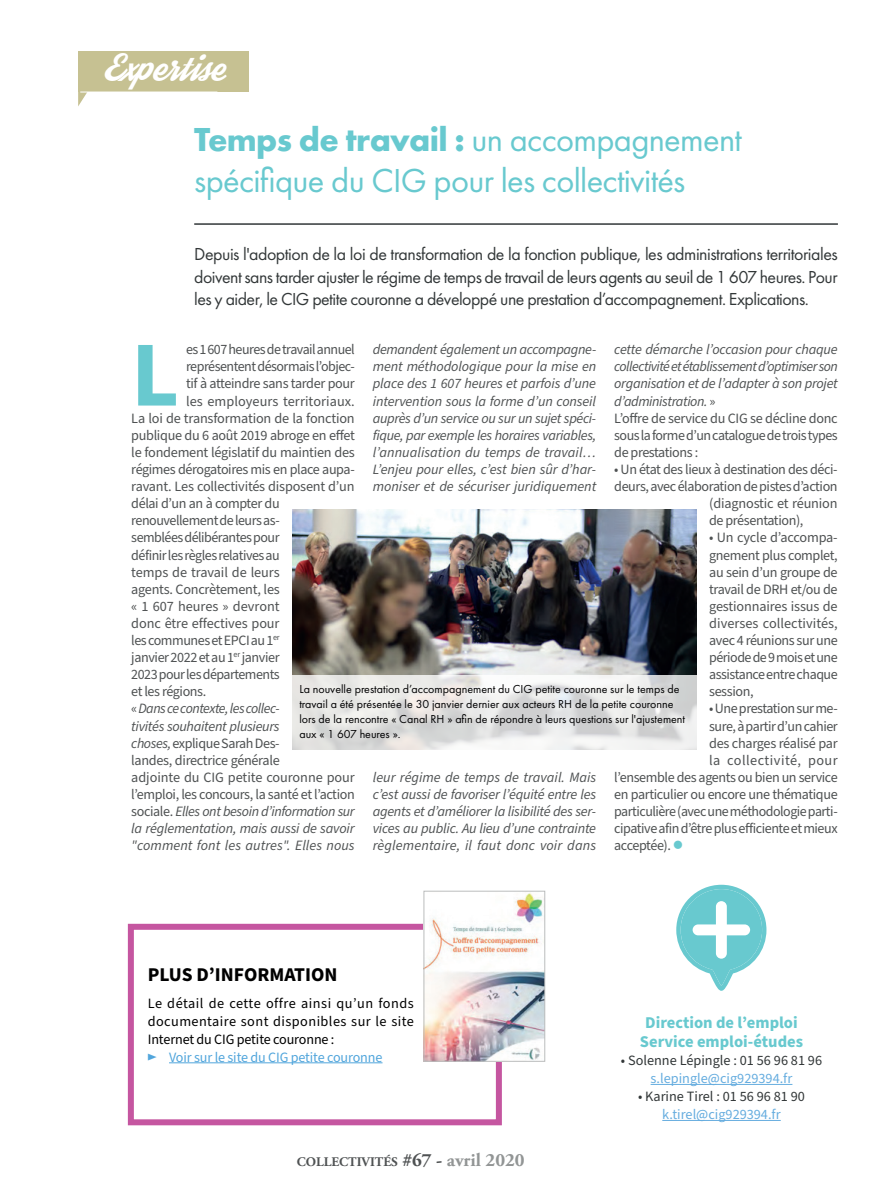
<style>
.page{position:relative;width:893px;height:1191px;background:#fff}
.page>*{position:absolute;margin:0;border:0;box-sizing:border-box;transform-origin:0 0}
.t1{font:700 93px "Source Sans Pro";color:#68c9cf}
.t2{font:34.5px/41.4px "Futura PT";letter-spacing:-.02em;color:#68c9cf}
.t3{font:26.4px "Streetwear";color:#fff}
.t4{font:700 19.5px "Source Sans Pro";color:#000001}
.t5{font:18px/22.5px "Futura PT";letter-spacing:-.03em;color:#323738;text-align:justify}
.t6{font:700 16.5px/19.8px "Source Sans Pro";color:#68c9cf;text-align:center}
.t7{font:14.25px/17.1px "Source Sans Pro";letter-spacing:-.03em;color:#4f5253;text-align:justify}
.t8{font:italic 14.25px/17.1px "Source Sans Pro";letter-spacing:-.02em;color:#4f5253;text-align:justify}
.t9{font:14.25px/18px "Source Sans Pro";letter-spacing:-.01em;color:#000001;text-align:justify}
.t10{font:14.25px "Source Sans Pro";letter-spacing:-.005em;color:#4f5253}
.t11{font:14.25px "Source Sans Pro";color:#323738}
.t12{font:14.25px "Source Sans Pro";color:#66addf}
.t13{font:14.25px "Source Sans Pro";letter-spacing:-.01em;color:#52a6dc}
.t14{font:italic 14.25px "Source Sans Pro";letter-spacing:.005em;color:#4f5253}
.t15{font:14.25px "Source Sans Pro";letter-spacing:.005em;color:#4f5253}
.t16{font:14.25px "Source Sans Pro";letter-spacing:-.01em;color:#4f5253}
.t17{font:14.25px "Source Sans Pro";color:#4f5253}
.t18{font:14.25px "Source Sans Pro";letter-spacing:.03em;color:#4f5253}
.t19{font:700 13.2px "Adobe Garamond Pro";color:#4f5253}
.t20{font:12px/15px "Futura PT";color:#000001}
.s1{font-weight:700}
.s2{font-style:normal}
.s3{color:#68c9cf}
.s4{font-style:italic}
.s5{font-size:18.75px}
.s6{font-size:18.75px;color:#929595}
</style>
<div class="page">
<hr style="left:651px;top:1084px;width:141px;height:1px;background:#66addf">
<hr style="left:662px;top:1120px;width:119px;height:1px;background:#66addf">
<div style="left:128px;top:923px;width:374px;height:202px;border:6px solid #c556a0"></div>
<hr style="left:169px;top:1062px;width:213px;height:1px;background:#52a6dc">
<svg style="left:676px;top:884px;width:90px;height:106px"></svg>
<img style="left:426px;top:892px;width:117px;height:167px">
<div style="left:424px;top:890px;width:121px;height:171px;border:1px solid #bbbdbd"></div>
<hr style="left:194px;top:223px;width:644px;height:2px;background:#323738">
<div style="left:78px;top:51px;width:171px;height:41px;background:#c6c192"></div>
<svg style="left:78px;top:91px;width:10px;height:15px"></svg>
<hr style="left:80px;top:92px;width:137px;height:1px;background:#fff">
<img style="left:292px;top:510px;width:404px;height:165px">
<svg style="left:292px;top:675px;width:404px;height:74px"></svg>
<h3 class="t3" style="left:102px;top:57px;width:125px">Expertise</h3>
<h2 class="t2" style="left:194px;top:118px;width:549px"><span class="s1">Temps de travail :</span> un accompagnement spécifique du CIG pour les collectivités</h2>
<p class="t5" style="left:194px;top:243px;width:645px">Depuis l'adoption de la loi de transformation de la fonction publique, les administrations territoriales doivent sans tarder ajuster le régime de temps de travail de leurs agents au seuil de 1 607 heures. Pour les y aider, le CIG petite couronne a développé une prestation d’accompagnement. Explications.</p>
<p class="t8" style="left:373px;top:341px;width:225px">demandent également un accompagne&shy;ment méthodologique pour la mise en place des 1 607 heures et parfois d’une intervention sous la forme d’un conseil auprès d’un service ou sur un sujet spéci&shy;fique, par exemple les horaires variables, l’annualisation du temps de travail… L’enjeu pour elles, c’est bien sûr d’har&shy;moniser et de sécuriser juridiquement</p>
<p class="t8" style="left:614px;top:341px;width:225px;text-align:left">cette démarche l’occasion pour chaque collectivité et établissement d’optimiser son organisation et de l’adapter à son projet d’administration. <span class="s2">»<br>L’offre de service du CIG se décline donc sous la forme d’un catalogue de trois types de prestations :</span></p>
<p class="t7" style="left:614px;top:461px;width:225px">• Un état des lieux à destination des déci-</p>
<p class="t7" style="left:614px;top:478px;width:225px">deurs, avec élaboration de pistes d’action</p>
<p class="t16" style="left:709px;top:494px;width:130px">(diagnostic et réunion</p>
<p class="t7" style="left:709px;top:512px;width:96px">de présentation),</p>
<p class="t7" style="left:709px;top:529px;width:130px">• Un cycle d’accompa&shy;gnement plus complet, au sein d’un groupe de travail de DRH et/ou de gestionnaires issus de diverses collectivités, avec 4 réunions sur une période de 9 mois et une assistance entre chaque session,</p>
<p class="t7" style="left:709px;top:700px;width:130px">• Une prestation sur me-</p>
<p class="t7" style="left:709px;top:717px;width:130px">sure, à partir d’un cahier</p>
<p class="t7" style="left:709px;top:735px;width:130px">des charges réalisé par</p>
<p class="t18" style="left:709px;top:750px;width:130px">la collectivité, pour</p>
<p class="t7" style="left:614px;top:769px;width:225px">l’ensemble des agents ou bien un service</p>
<p class="t7" style="left:614px;top:786px;width:225px">en particulier ou encore une thématique</p>
<p class="t7" style="left:614px;top:803px;width:225px">particulière (avec une méthodologie parti-</p>
<p class="t7" style="left:614px;top:820px;width:225px">cipative afin d’être plus efficiente et mieux</p>
<p class="t7" style="left:614px;top:837px;width:71px">acceptée). <span class="s3">●</span></p>
<h1 class="t1" style="left:131px;top:311px;width:50px">L</h1>
<p class="t7" style="left:186px;top:341px;width:170px">es 1 607 heures de travail annuel</p>
<p class="t7" style="left:186px;top:358px;width:170px">représentent désormais l’objec-</p>
<p class="t7" style="left:186px;top:375px;width:170px">tif à atteindre sans tarder pour</p>
<p class="t15" style="left:186px;top:391px;width:170px">les employeurs territoriaux.</p>
<p class="t7" style="left:131px;top:410px;width:225px">La loi de transformation de la fonction</p>
<p class="t7" style="left:131px;top:427px;width:225px">publique du 6 août 2019 abroge en effet</p>
<p class="t7" style="left:131px;top:444px;width:225px">le fondement législatif du maintien des</p>
<p class="t7" style="left:131px;top:461px;width:225px">régimes dérogatoires mis en place aupa-</p>
<p class="t7" style="left:131px;top:478px;width:225px">ravant. Les collectivités disposent d’un</p>
<p class="t7" style="left:131px;top:495px;width:150px">délai d’un an à compter du</p>
<p class="t7" style="left:131px;top:512px;width:150px">renouvellement de leurs as-</p>
<p class="t7" style="left:131px;top:529px;width:150px">semblées délibérantes pour</p>
<p class="t7" style="left:131px;top:546px;width:150px">définir les règles relatives au</p>
<p class="t10" style="left:131px;top:562px;width:150px">temps de travail de leurs</p>
<p class="t7" style="left:131px;top:581px;width:150px">agents. Concrètement, les</p>
<p class="t17" style="left:131px;top:596px;width:150px">« 1 607 heures » devront</p>
<p class="t10" style="left:131px;top:613px;width:150px">donc être effectives pour</p>
<p class="t7" style="left:131px;top:632px;width:150px">les communes et EPCI au 1<sup>er</sup></p>
<p class="t7" style="left:131px;top:649px;width:150px">janvier 2022 et au 1<sup>er</sup> janvier</p>
<p class="t7" style="left:131px;top:666px;width:150px">2023 pour les départements</p>
<p class="t7" style="left:131px;top:683px;width:77px">et les régions.</p>
<p class="t8" style="left:131px;top:700px;width:150px"><span class="s2">«</span> Dans ce contexte, les collec-</p>
<p class="t8" style="left:131px;top:717px;width:150px">tivités souhaitent plusieurs</p>
<p class="t7" style="left:131px;top:735px;width:150px"><span class="s4">choses,</span> explique Sarah Des-</p>
<p class="t7" style="left:131px;top:752px;width:150px">landes, directrice générale</p>
<p class="t10" style="left:131px;top:767px;width:225px">adjointe du CIG petite couronne pour</p>
<p class="t7" style="left:131px;top:786px;width:225px">l’emploi, les concours, la santé et l’action</p>
<p class="t8" style="left:131px;top:803px;width:225px"><span class="s2">sociale.</span> Elles ont besoin d’information sur</p>
<p class="t8" style="left:131px;top:820px;width:225px">la réglementation, mais aussi de savoir</p>
<p class="t14" style="left:131px;top:836px;width:225px">"comment font les autres". Elles nous</p>
<p class="t20" style="left:299px;top:682px;width:387px">La nouvelle prestation d’accompagnement du CIG petite couronne sur le temps de travail a été présentée le 30 janvier dernier aux acteurs RH de la petite couronne lors de la rencontre « Canal RH » afin de répondre à leurs questions sur l'ajustement aux « 1 607 heures ».</p>
<p class="t8" style="left:373px;top:769px;width:225px">leur régime de temps de travail. Mais c’est aussi de favoriser l’équité entre les agents et d’améliorer la lisibilité des ser&shy;vices au public. Au lieu d’une contrainte règlementaire, il faut donc voir dans</p>
<h3 class="t4" style="left:148px;top:961px;width:191px">PLUS D’INFORMATION</h3>
<p class="t9" style="left:148px;top:994px;width:268px">Le détail de cette offre ainsi qu’un fonds documentaire sont disponibles sur le site Internet du CIG petite couronne :</p>
<p class="t13" style="left:148px;top:1047px;width:236px">► Voir sur le site du CIG petite couronne</p>
<p class="t19" style="left:297px;top:1153px;width:229px">COLLECTIVITÉS <span class="s5">#67 -</span> <span class="s6">avril 2020</span></p>
<p class="t6" style="left:640px;top:1012px;width:165px">Direction de l’emploi<br>Service emploi-études</p>
<p class="t11" style="left:621px;top:1051px;width:203px">• Solenne Lépingle : 01 56 96 81 96</p>
<p class="t12" style="left:651px;top:1069px;width:143px">s.lepingle@cig929394.fr</p>
<p class="t11" style="left:638px;top:1087px;width:168px">• Karine Tirel : 01 56 96 81 90</p>
<p class="t12" style="left:662px;top:1105px;width:120px">k.tirel@cig929394.fr</p>
</div>
